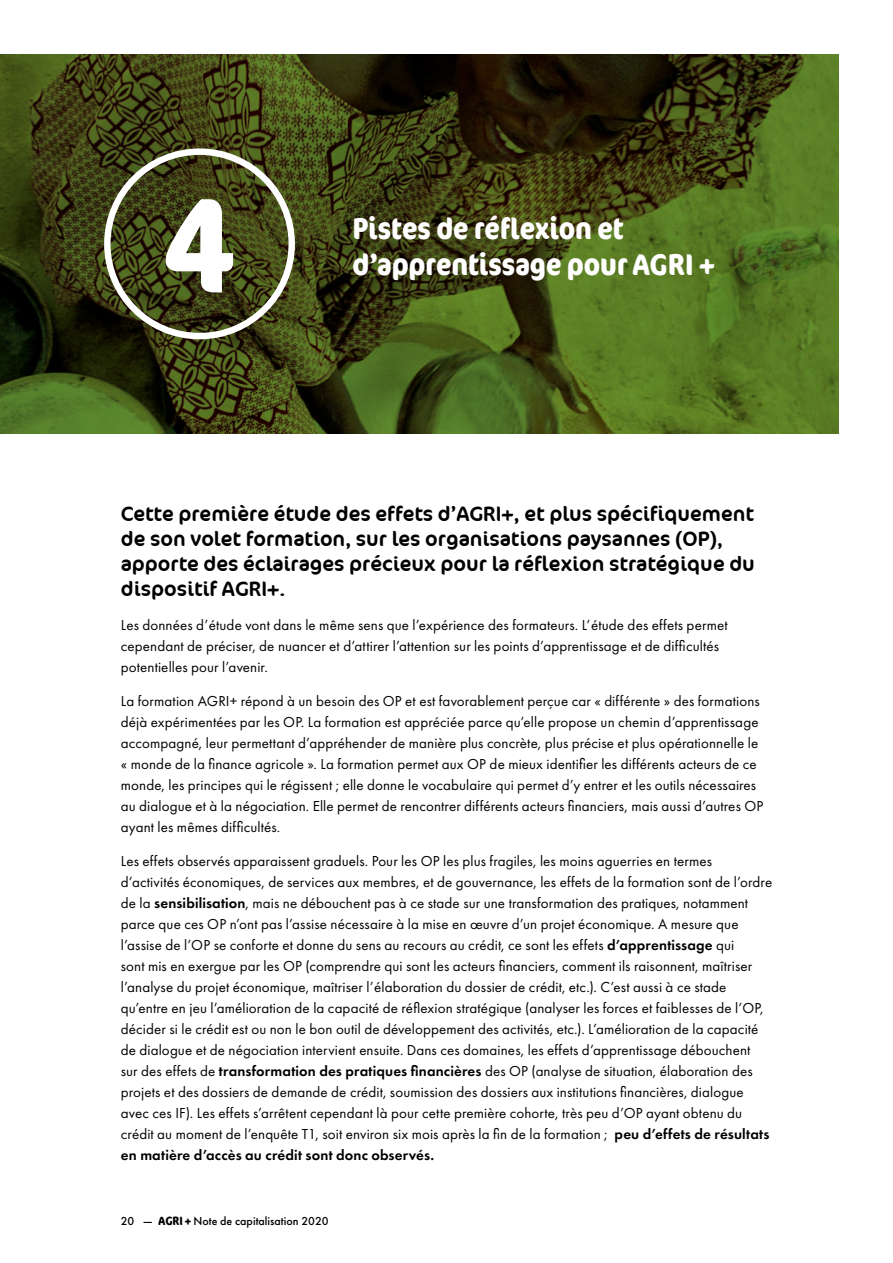
<style>
.page{position:relative;width:893px;height:1263px;background:#fff}
.page>*{position:absolute;margin:0;border:0;box-sizing:border-box;transform-origin:0 0}
.t1{font:700 condensed 135px "Cocon";color:#fff}
.t2{font:700 condensed 30px "Cocon";color:#fff}
.t3{font:21px/25.2px "Cocon";color:#000}
.t4{font:15px/21px "Futura PT";letter-spacing:.01em;color:#000}
.t5{font:500 12px "Futura PT";color:#000}
.s1{font-weight:600}
.s2{font-family:"Cocon";font-weight:700;font-stretch:condensed}
</style>
<div class="page">
<img style="left:0;top:54px;width:839px;height:380px">
<div style="left:104px;top:148px;width:191px;height:191px;border:6px solid #fff;border-radius:50%"></div>
<h1 class="t1" style="left:164px;top:168px;width:73px">4</h1>
<h2 class="t2" style="left:353px;top:212px;width:273px">Pistes de réflexion et</h2>
<h2 class="t2" style="left:353px;top:248px;width:364px">d’apprentissage pour AGRI +</h2>
<h3 class="t3" style="left:121px;top:501px;width:636px">Cette première étude des effets d’AGRI+, et plus spécifiquement de son volet formation, sur les organisations paysannes (OP), apporte des éclairages précieux pour la réflexion stratégique du dispositif AGRI+.</h3>
<p class="t4" style="left:121px;top:615px;width:608px">Les données d’étude vont dans le même sens que l’expérience des formateurs. L’étude des effets permet cependant de préciser, de nuancer et d’attirer l’attention sur les points d’apprentissage et de difficultés potentielles pour l’avenir.</p>
<p class="t4" style="left:121px;top:690px;width:644px">La formation AGRI+ répond à un besoin des OP et est favorablement perçue car « différente » des formations déjà expérimentées par les OP. La formation est appréciée parce qu’elle propose un chemin d’apprentissage accompagné, leur permettant d’appréhender de manière plus concrète, plus précise et plus opérationnelle le « monde de la finance agricole ». La formation permet aux OP de mieux identifier les différents acteurs de ce monde, les principes qui le régissent ; elle donne le vocabulaire qui permet d’y entrer et les outils nécessaires au dialogue et à la négociation. Elle permet de rencontrer différents acteurs financiers, mais aussi d’autres OP ayant les mêmes difficultés.</p>
<p class="t4" style="left:121px;top:850px;width:653px">Les effets observés apparaissent graduels. Pour les OP les plus fragiles, les moins aguerries en termes d’activités économiques, de services aux membres, et de gouvernance, les effets de la formation sont de l’ordre de la <span class="s1">sensibilisation</span>, mais ne débouchent pas à ce stade sur une transformation des pratiques, notamment parce que ces OP n’ont pas l’assise nécessaire à la mise en œuvre d’un projet économique. A mesure que l’assise de l’OP se conforte et donne du sens au recours au crédit, ce sont les effets <span class="s1">d’apprentissage</span> qui<br>sont mis en exergue par les OP (comprendre qui sont les acteurs financiers, comment ils raisonnent, maîtriser l’analyse du projet économique, maîtriser l’élaboration du dossier de crédit, etc.). C’est aussi à ce stade qu’entre en jeu l’amélioration de la capacité de réflexion stratégique (analyser les forces et faiblesses de l’OP, décider si le crédit est ou non le bon outil de développement des activités, etc.). L’amélioration de la capacité de dialogue et de négociation intervient ensuite. Dans ces domaines, les effets d’apprentissage débouchent<br>sur des effets de <span class="s1">transformation des pratiques financières</span> des OP (analyse de situation, élaboration des projets et des dossiers de demande de crédit, soumission des dossiers aux institutions financières, dialogue avec ces IF). Les effets s’arrêtent cependant là pour cette première cohorte, très peu d’OP ayant obtenu du crédit au moment de l’enquête T1, soit environ six mois après la fin de la formation ; <span class="s1">peu d’effets de résultats en matière d’accès au crédit sont donc observés.</span></p>
<p class="t5" style="left:121px;top:1213px;width:209px">20 — <span class="s2">AGRI +</span> Note de capitalisation 2020</p>
</div>
